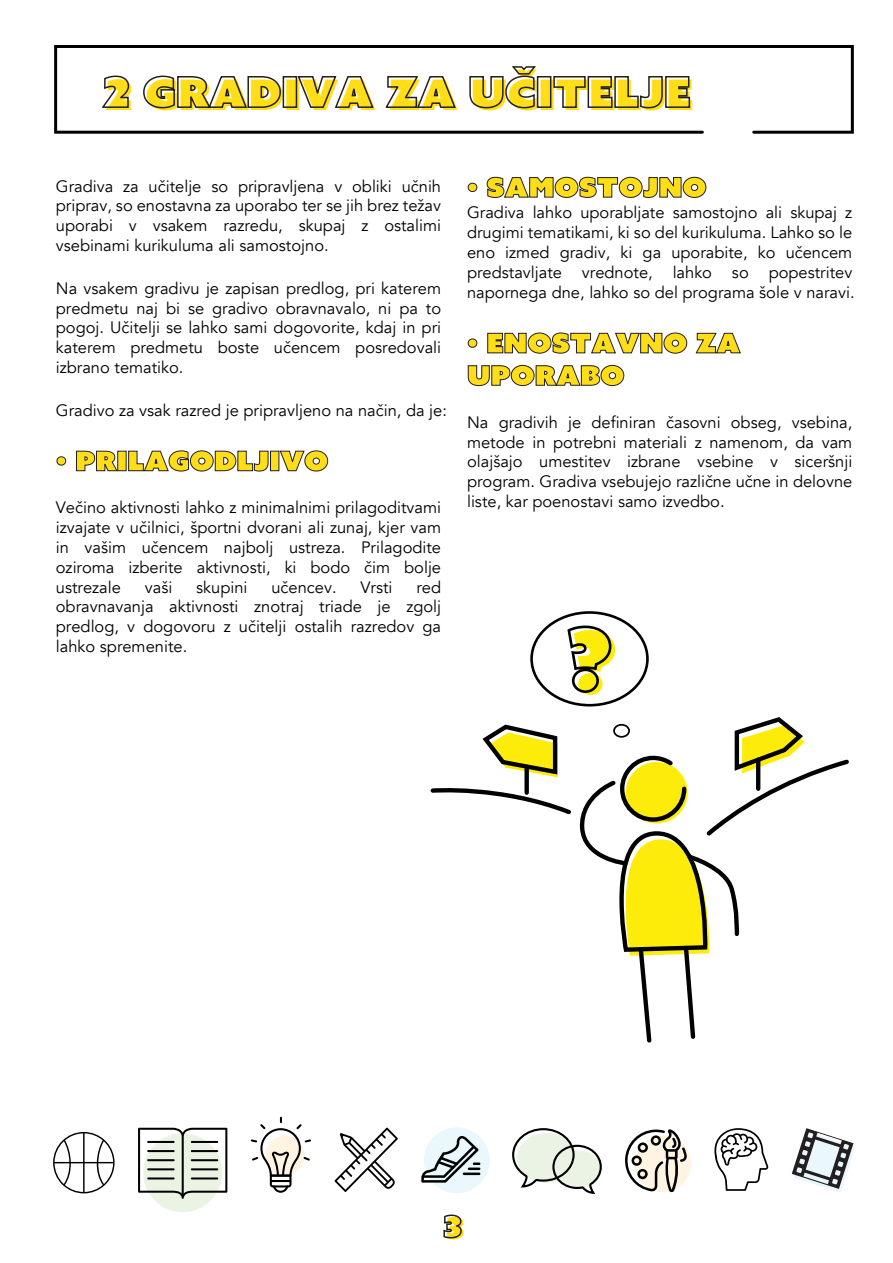
<style>
.page{position:relative;width:893px;height:1263px;background:#fff}
.page>*{position:absolute;margin:0;border:0;box-sizing:border-box;transform-origin:0 0}
.t1{font:42px "Azo Sans Uber W01";color:#ffde17;scale:1.05 1}
.t2{font:30px "Azo Sans Uber W01";color:#ffde17;scale:1.04 1}
.t3{font:27px/32.4px "Azo Sans Uber W01";color:#ffde17;scale:1.04 1}
.t4{font:16.5px/19.8px "Avenir";color:#000;text-align:justify}
</style>
<div class="page">
<svg style="left:56px;top:456px;width:11px;height:10px"></svg>
<svg style="left:76px;top:450px;width:42px;height:21px"></svg>
<div style="left:117px;top:451px;width:10px;height:20px;border:1px solid #231f20"></div>
<svg style="left:128px;top:450px;width:141px;height:22px"></svg>
<div style="left:270px;top:451px;width:9px;height:20px;border:1px solid #231f20"></div>
<svg style="left:279px;top:450px;width:49px;height:22px"></svg>
<svg style="left:443px;top:1214px;width:19px;height:25px"></svg>
<svg style="left:54px;top:45px;width:800px;height:89px"></svg>
<svg style="left:101px;top:75px;width:29px;height:34px"></svg>
<svg style="left:142px;top:75px;width:140px;height:34px"></svg>
<div style="left:283px;top:76px;width:14px;height:32px;border:2px solid #231f20"></div>
<svg style="left:296px;top:75px;width:79px;height:34px"></svg>
<svg style="left:384px;top:75px;width:73px;height:34px"></svg>
<div style="left:537px;top:76px;width:14px;height:32px;border:2px solid #231f20"></div>
<svg style="left:553px;top:75px;width:138px;height:34px"></svg>
<svg style="left:469px;top:65px;width:68px;height:44px"></svg>
<svg style="left:467px;top:182px;width:11px;height:10px"></svg>
<svg style="left:486px;top:176px;width:221px;height:22px"></svg>
<svg style="left:467px;top:338px;width:11px;height:10px"></svg>
<svg style="left:487px;top:332px;width:200px;height:22px"></svg>
<svg style="left:695px;top:333px;width:46px;height:21px"></svg>
<svg style="left:467px;top:365px;width:158px;height:21px"></svg>
<svg style="left:53px;top:1132px;width:62px;height:61px"></svg>
<svg style="left:334px;top:1127px;width:64px;height:65px"></svg>
<svg style="left:714px;top:1128px;width:54px;height:63px"></svg>
<svg style="left:251px;top:1117px;width:60px;height:76px"></svg>
<hr style="left:270px;top:1180px;width:21px;height:2px;background:#000">
<div style="left:143px;top:1133px;width:79px;height:79px;background:#ebf4e4;border-radius:50%"></div>
<svg style="left:138px;top:1128px;width:89px;height:71px"></svg>
<svg style="left:512px;top:1128px;width:90px;height:66px"></svg>
<div style="left:635px;top:1136px;width:56px;height:56px;background:#fff4e1;border-radius:50%"></div>
<svg style="left:625px;top:1129px;width:62px;height:63px"></svg>
<div style="left:424px;top:1127px;width:66px;height:66px;background:#eaf7fd;border-radius:50%"></div>
<svg style="left:421px;top:1136px;width:59px;height:46px"></svg>
<hr style="left:463px;top:1172px;width:17px;height:3px;background:#010101">
<svg style="left:792px;top:1128px;width:63px;height:65px"></svg>
<svg style="left:430px;top:717px;width:419px;height:326px"></svg>
<div style="left:530px;top:611px;width:119px;height:95px;border:3px solid #010101;border-radius:50%"></div>
<div style="left:613px;top:724px;width:17px;height:14px;border:2px solid #010101;border-radius:50%"></div>
<svg style="left:567px;top:625px;width:48px;height:70px"></svg>
<h1 class="t1" style="left:541px;top:80px;width:29px;rotate:-180deg">ˆ</h1>
<h1 class="t1" style="left:106px;top:66px;width:561px">2 GRADIVA ZA UCITELJE</h1>
<p class="t4" style="left:56px;top:176px;width:387px">Gradiva za učitelje so pripravljena v obliki učnih priprav, so enostavna za uporabo ter se jih brez težav uporabi v vsakem razredu, skupaj z ostalimi vsebinami kurikuluma ali samostojno.</p>
<p class="t4" style="left:56px;top:278px;width:387px">Na vsakem gradivu je zapisan predlog, pri katerem predmetu naj bi se gradivo obravnavalo, ni pa to pogoj. Učitelji se lahko sami dogovorite, kdaj in pri katerem predmetu boste učencem posredovali izbrano tematiko.</p>
<p class="t4" style="left:56px;top:400px;width:393px">Gradivo za vsak razred je pripravljeno na način, da je:</p>
<h3 class="t3" style="left:56px;top:444px;width:264px">· PRILAGODLJIVO</h3>
<p class="t4" style="left:56px;top:498px;width:387px">Večino aktivnosti lahko z minimalnimi prilagoditvami izvajate v učilnici, športni dvorani ali zunaj, kjer vam in vašim učencem najbolj ustreza. Prilagodite oziroma izberite aktivnosti, ki bodo čim bolje ustrezale</p>
<p class="t4" style="left:56px;top:577px;width:387px;text-indent:361px">red obravnavanja aktivnosti znotraj triade je zgolj predlog, v dogovoru z učitelji ostalih razredov ga lahko spremenite.</p>
<p class="t4" style="left:145px;top:577px;width:29px">vaši</p>
<p class="t4" style="left:196px;top:577px;width:53px">skupini</p>
<p class="t4" style="left:271px;top:577px;width:67px">učencev.</p>
<p class="t4" style="left:360px;top:577px;width:34px">Vrsti</p>
<h3 class="t3" style="left:467px;top:170px;width:232px">· SAMOSTOJNO</h3>
<p class="t4" style="left:467px;top:203px;width:389px;text-align:left">Gradiva lahko uporabljate samostojno ali skupaj z drugimi tematikami, ki so del kurikuluma. Lahko so le eno izmed gradiv, ki ga uporabite, ko učencem predstavljate vrednote, lahko so popestritev napornega dne, lahko so del programa šole v naravi.</p>
<h3 class="t3" style="left:467px;top:326px;width:264px">· ENOSTAVNO ZA<br>UPORABO</h3>
<p class="t4" style="left:467px;top:413px;width:387px">Na gradivih je definiran časovni obseg, vsebina, metode in potrebni materiali z namenom, da vam olajšajo umestitev izbrane vsebine v siceršnji program. Gradiva vsebujejo različne učne in delovne liste, kar poenostavi samo izvedbo.</p>
<h2 class="t2" style="left:446px;top:1208px;width:20px">3</h2>
</div>
